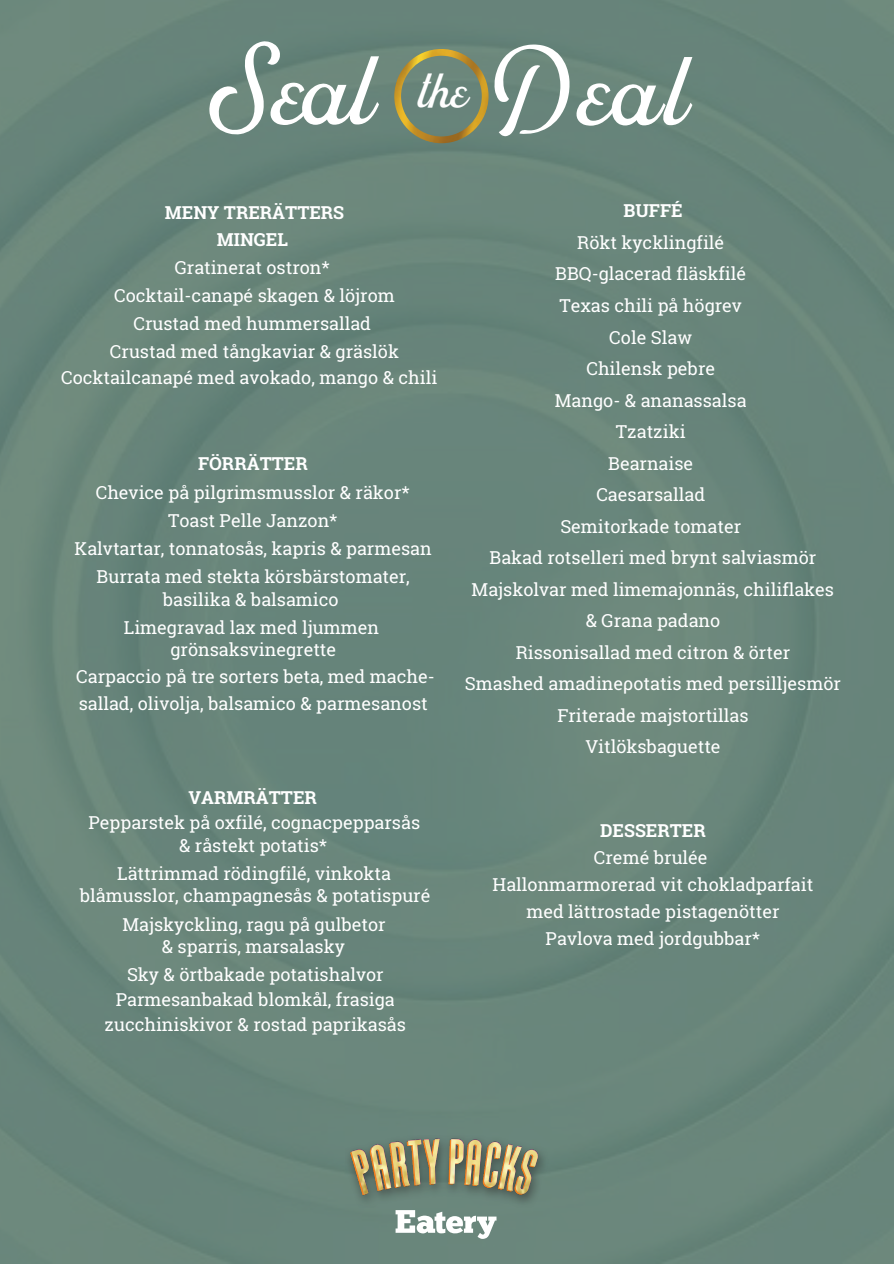
<style>
.page{position:relative;width:894px;height:1264px;background:#fff}
.page>*{position:absolute;margin:0;border:0;box-sizing:border-box;transform-origin:0 0}
.t1{font:99px "Bouchers Script 2.0";letter-spacing:.03em;color:#fff}
.t2{font:49.5px "Bouchers Script 2.0";color:#fff}
.t3{font:18px/28.2px "Roboto Slab";color:#fff;text-align:center}
.t4{font:700 18px "Roboto Slab";color:#fff}
</style>
<div class="page">
<div style="left:0;top:0;width:893px;height:1263px;background:#68857b"></div>
<img style="left:394px;top:49px;width:94px;height:94px">
<div style="left:345px;top:1133px;width:203px;height:74px;background:#6a867c"></div>
<img style="left:345px;top:1134px;width:197px;height:65px">
<svg style="left:395px;top:1210px;width:101px;height:28px"></svg>
<img style="left:351px;top:1139px;width:186px;height:55px">
<p class="t1" style="left:207px;top:16px;width:164px">Seal</p>
<p class="t2" style="left:416px;top:54px;width:49px">the</p>
<p class="t1" style="left:493px;top:17px;width:191px">Deal</p>
<h1 class="t4" style="left:165px;top:200px;width:181px">MENY TRERÄTTERS</h1>
<p class="t4" style="left:217px;top:227px;width:72px">MINGEL</p>
<h2 class="t3" style="left:175px;top:253px;width:156px">Gratinerat ostron*</h2>
<p class="t3" style="left:114px;top:281px;width:282px">Cocktail-canapé skagen &amp; löjrom<br>Crustad med hummersallad</p>
<p class="t3" style="left:110px;top:337px;width:290px">Crustad med tångkaviar &amp; gräslök</p>
<p class="t3" style="left:61px;top:363px;width:377px">Cocktailcanapé med avokado, mango &amp; chili</p>
<p class="t4" style="left:198px;top:451px;width:111px">FÖRRÄTTER</p>
<p class="t3" style="left:96px;top:477px;width:315px">Chevice på pilgrimsmusslor &amp; räkor*</p>
<p class="t3" style="left:168px;top:505px;width:171px">Toast Pelle Janzon*</p>
<p class="t3" style="left:75px;top:533px;width:358px">Kalvtartar, tonnatosås, kapris &amp; parmesan</p>
<p class="t3" style="left:97px;top:561px;width:315px">Burrata med stekta körsbärstomater,</p>
<p class="t3" style="left:163px;top:584px;width:177px">basilika &amp; balsamico</p>
<p class="t3" style="left:124px;top:612px;width:257px">Limegravad lax med ljummen</p>
<p class="t3" style="left:170px;top:635px;width:167px">grönsaksvinegrette</p>
<h3 class="t3" style="left:76px;top:662px;width:360px">Carpaccio på tre sorters beta, med mache-</h3>
<p class="t3" style="left:79px;top:689px;width:350px">sallad, olivolja, balsamico &amp; parmesanost</p>
<p class="t4" style="left:188px;top:785px;width:130px">VARMRÄTTER</p>
<p class="t3" style="left:88px;top:808px;width:333px">Pepparstek på oxfilé, cognacpepparsås</p>
<p class="t3" style="left:179px;top:830px;width:150px">&amp; råstekt potatis*</p>
<p class="t3" style="left:117px;top:858px;width:275px">Lättrimmad rödingfilé, vinkokta</p>
<p class="t3" style="left:80px;top:881px;width:352px">blåmusslor, champagnesås &amp; potatispuré</p>
<p class="t3" style="left:122px;top:909px;width:264px">Majskyckling, ragu på gulbetor</p>
<p class="t3" style="left:162px;top:932px;width:184px">&amp; sparris, marsalasky</p>
<p class="t3" style="left:127px;top:960px;width:258px">Sky &amp; örtbakade potatishalvor</p>
<h3 class="t3" style="left:116px;top:984px;width:280px">Parmesanbakad blomkål, frasiga</h3>
<p class="t3" style="left:104px;top:1009px;width:303px">zucchiniskivor &amp; rostad paprikasås</p>
<p class="t4" style="left:623px;top:198px;width:61px">BUFFÉ</p>
<p class="t3" style="left:577px;top:228px;width:148px">Rökt kycklingfilé</p>
<p class="t3" style="left:555px;top:259px;width:192px">BBQ-glacerad fläskfilé</p>
<p class="t3" style="left:559px;top:291px;width:184px">Texas chili på högrev</p>
<p class="t3" style="left:609px;top:322px;width:84px">Cole Slaw</p>
<p class="t3" style="left:586px;top:354px;width:130px">Chilensk pebre</p>
<p class="t3" style="left:554px;top:385px;width:193px">Mango- &amp; ananassalsa</p>
<p class="t3" style="left:615px;top:417px;width:71px">Τzatziki</p>
<p class="t3" style="left:608px;top:448px;width:87px">Bearnaise</p>
<p class="t3" style="left:596px;top:480px;width:110px">Caesarsallad</p>
<p class="t3" style="left:560px;top:511px;width:182px">Semitorkade tomater</p>
<p class="t3" style="left:489px;top:543px;width:328px">Bakad rotselleri med brynt salviasmör</p>
<p class="t3" style="left:471px;top:573px;width:364px;line-height:31.5px">Majskolvar med limemajonnäs, chiliflakes &amp; Grana padano</p>
<p class="t3" style="left:515px;top:637px;width:276px">Rissonisallad med citron &amp; örter</p>
<p class="t3" style="left:464px;top:669px;width:377px">Smashed amadineροtatis med persilljesmör</p>
<p class="t3" style="left:557px;top:700px;width:193px">Friterade majstortillas</p>
<p class="t3" style="left:585px;top:732px;width:137px">Vitlöksbaguette</p>
<p class="t4" style="left:600px;top:818px;width:107px">DESSERTER</p>
<p class="t3" style="left:593px;top:842px;width:115px">Cremé brulée</p>
<p class="t3" style="left:492px;top:869px;width:322px">Hallonmarmorerad vit chokladparfait</p>
<p class="t3" style="left:526px;top:896px;width:254px">med lättrostade pistagenötter</p>
<p class="t3" style="left:545px;top:923px;width:216px">Pavlova med jordgubbar*</p>
</div>
